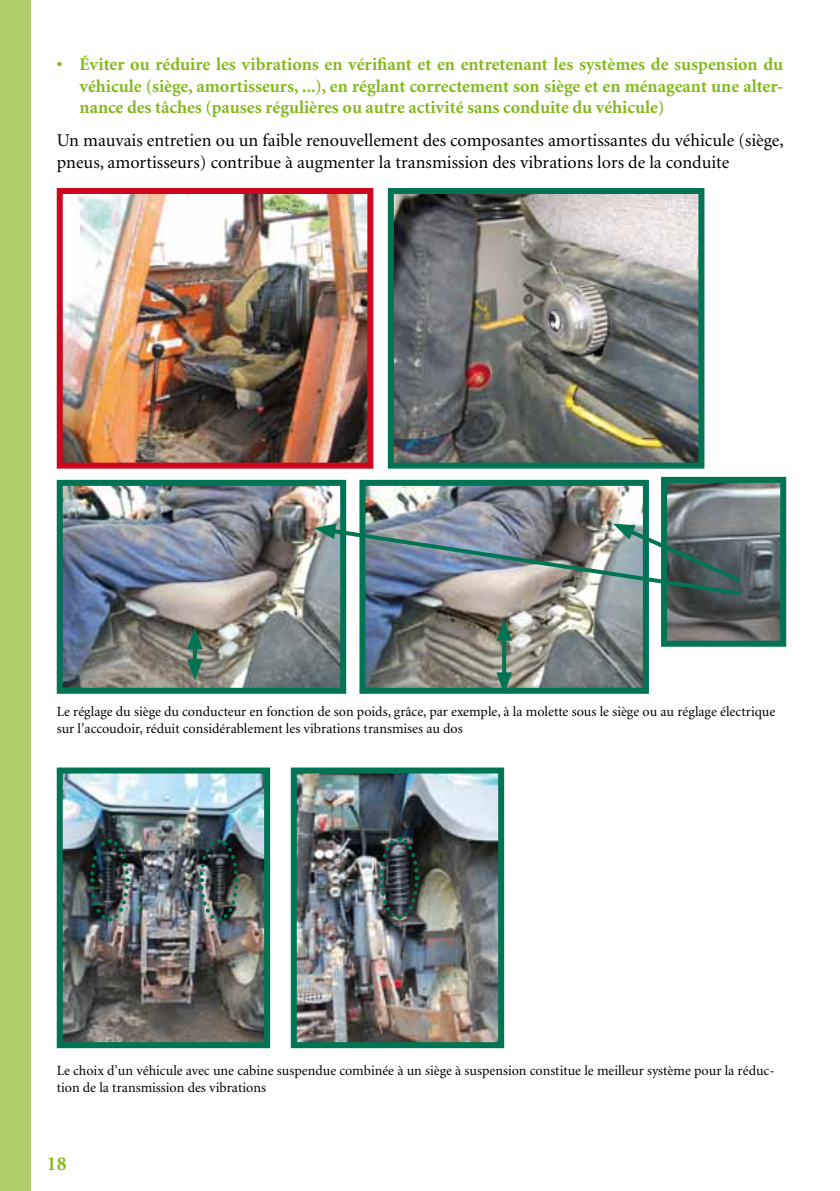
<style>
.page{position:relative;width:840px;height:1191px;background:#fff}
.page>*{position:absolute;margin:0;border:0;box-sizing:border-box;transform-origin:0 0}
.t1{font:700 20px "Minion";color:#83b81a}
.t2{font:700 18px/21.6px "Minion";color:#83b81a;text-align:justify}
.t3{font:18px/21.6px "Minion";color:#000}
.t4{font:14px/16.8px "Minion";color:#000}
</style>
<div class="page">
<div style="left:0;top:0;width:31px;height:1191px;background:#afcd6b"></div>
<img style="left:64px;top:195px;width:302px;height:266px">
<div style="left:57px;top:188px;width:316px;height:280px;border:6px solid #cd071e"></div>
<img style="left:394px;top:195px;width:303px;height:266px">
<div style="left:387px;top:188px;width:317px;height:280px;border:6px solid #007453"></div>
<img style="left:64px;top:487px;width:275px;height:200px">
<div style="left:57px;top:480px;width:289px;height:214px;border:6px solid #007453"></div>
<img style="left:366px;top:487px;width:275px;height:200px">
<div style="left:359px;top:480px;width:289px;height:214px;border:6px solid #007453"></div>
<img style="left:667px;top:484px;width:111px;height:155px">
<div style="left:660px;top:477px;width:125px;height:169px;border:6px solid #007453"></div>
<svg style="left:193px;top:649px;width:4px;height:10px"></svg>
<svg style="left:187px;top:627px;width:15px;height:22px"></svg>
<svg style="left:187px;top:659px;width:15px;height:21px"></svg>
<svg style="left:502px;top:640px;width:4px;height:32px"></svg>
<svg style="left:496px;top:619px;width:15px;height:21px"></svg>
<svg style="left:496px;top:672px;width:15px;height:22px"></svg>
<img style="left:314px;top:523px;width:430px;height:75px">
<img style="left:64px;top:774px;width:199px;height:267px">
<div style="left:57px;top:767px;width:213px;height:281px;border:6px solid #007453"></div>
<img style="left:297px;top:774px;width:200px;height:267px">
<div style="left:290px;top:767px;width:214px;height:281px;border:6px solid #007453"></div>
<img style="left:88px;top:836px;width:43px;height:87px">
<img style="left:197px;top:836px;width:43px;height:87px">
<svg style="left:377px;top:834px;width:43px;height:87px;background:#384445"></svg>
<p class="t2" style="left:79px;top:54px;width:705px;text-indent:-23px">• Éviter ou réduire les vibrations en vérifiant et en entretenant les systèmes de suspension du véhicule (siège, amortisseurs, ...), en réglant correctement son siège et en ménageant une alter&shy;nance des tâches (pauses régulières ou autre activité sans conduite du véhicule)</p>
<p class="t3" style="left:57px;top:130px;width:728px">Un mauvais entretien ou un faible renouvellement des composantes amortissantes du véhicule (siège, pneus, amortisseurs) contribue à augmenter la transmission des vibrations lors de la conduite</p>
<p class="t4" style="left:57px;top:704px;width:719px">Le réglage du siège du conducteur en fonction de son poids, grâce, par exemple, à la molette sous le siège ou au réglage électrique sur l’accoudoir, réduit considérablement les vibrations transmises au dos</p>
<p class="t4" style="left:57px;top:1062px;width:718px">Le choix d’un véhicule avec une cabine suspendue combinée à un siège à suspension constitue le meilleur système pour la réduc&shy;tion de la transmission des vibrations</p>
<h1 class="t1" style="left:47px;top:1153px;width:21px">18</h1>
</div>
